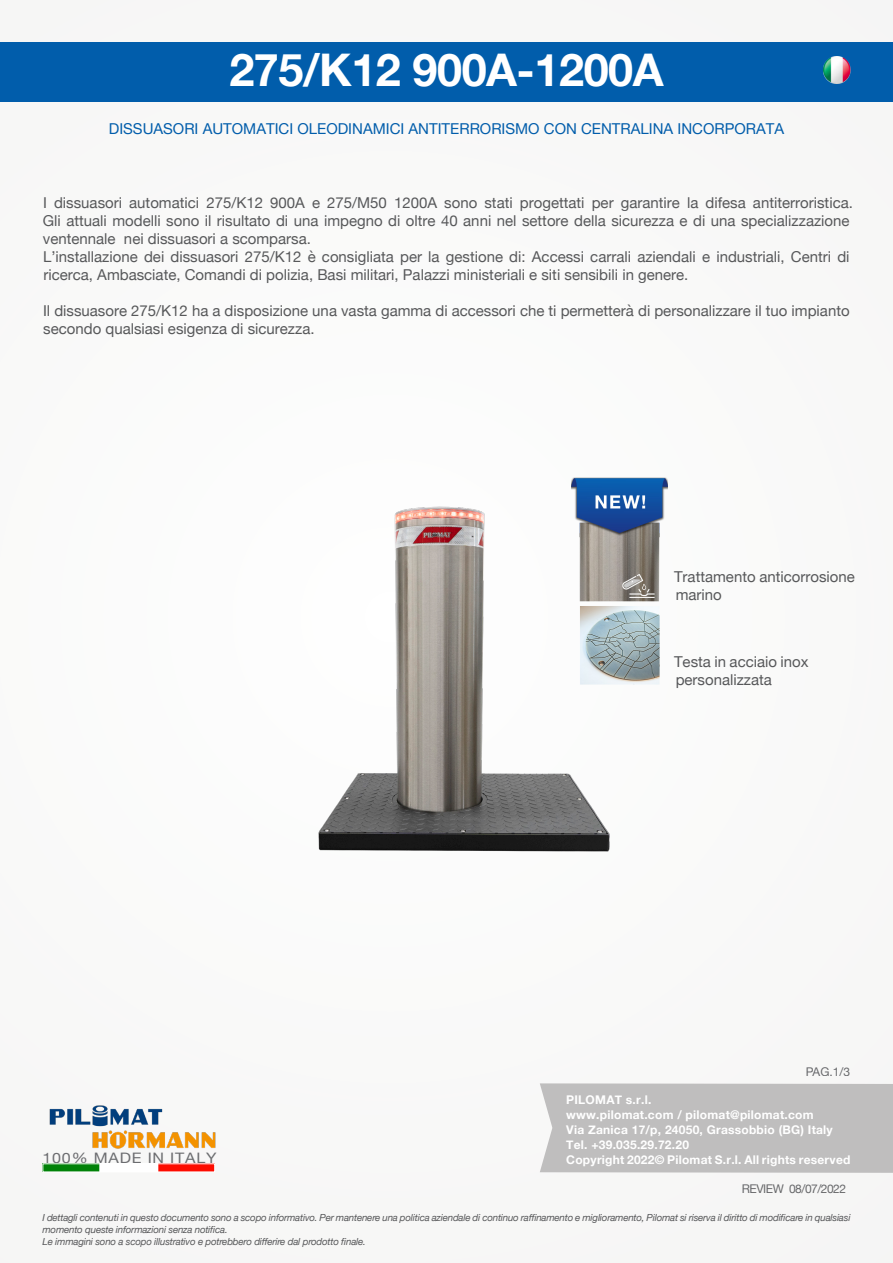
<style>
.page{position:relative;width:893px;height:1263px;background:#f9f9f8}
.page>*{position:absolute;margin:0;border:0;box-sizing:border-box;transform-origin:0 0}
.t1{font:700 45px "Helvetica Neue";letter-spacing:-.01em;color:#fff}
.t2{font:15px/18px "Helvetica Neue";color:#57585a}
.t3{font:15px "Helvetica Neue";color:#015dab}
.t4{font:14.4px "Helvetica Neue";letter-spacing:.05em;color:#6c6d70;scale:1.11 1}
.t5{font:700 12px/15px "Helvetica Neue";letter-spacing:.02em;color:#fff}
.t6{font:12px "Helvetica Neue";letter-spacing:-.04em;color:#6c6d70}
.t7{font:italic 9.75px/11.7px "Helvetica Neue";letter-spacing:-.02em;color:#57585a}
</style>
<div class="page">
<div style="left:540px;top:1083px;width:353px;height:90px;background:#bfbebe"></div>
<div style="left:0;top:43px;width:893px;height:59px;background:#015dab"></div>
<img style="left:45px;top:1165px;width:168px;height:5px">
<div style="left:43px;top:1163px;width:172px;height:9px;border:1px solid #fff"></div>
<img style="left:49px;top:1105px;width:167px;height:44px">
<img style="left:318px;top:477px;width:321px;height:375px">
<img style="left:571px;top:478px;width:97px;height:290px">
<img style="left:823px;top:57px;width:27px;height:27px">
<h1 class="t1" style="left:229px;top:35px;width:436px">275/K12 900A-1200A</h1>
<p class="t3" style="left:109px;top:118px;width:677px">DISSUASORI AUTOMATICI OLEODINAMICI ANTITERRORISMO CON CENTRALINA INCORPORATA</p>
<p class="t2" style="left:43px;top:195px;width:812px">I dissuasori automatici 275/K12 900A e 275/M50 1200A sono stati progettati per garantire la difesa antiterroristica.<br>Gli attuali modelli sono il risultato di una impegno di oltre 40 anni nel settore della sicurezza e di una specializzazione ventennale nei dissuasori a scomparsa.</p>
<p class="t2" style="left:43px;top:249px;width:808px">L’installazione dei dissuasori 275/K12 è consigliata per la gestione di: Accessi carrali aziendali e industriali, Centri di ricerca, Ambasciate, Comandi di polizia, Basi militari, Palazzi ministeriali e siti sensibili in genere.</p>
<p class="t2" style="left:43px;top:303px;width:808px">Il dissuasore 275/K12 ha a disposizione una vasta gamma di accessori che ti permetterà di personalizzare il tuo impianto secondo qualsiasi esigenza di sicurezza.</p>
<p class="t2" style="left:674px;top:568px;width:182px">Trattamento anticorrosione marino</p>
<p class="t2" style="left:674px;top:653px;width:136px">Testa in acciaio inox personalizzata</p>
<p class="t4" style="left:43px;top:1147px;width:158px">100% MADE IN ITALY</p>
<p class="t6" style="left:806px;top:1063px;width:46px">PAG.1/3</p>
<p class="t5" style="left:566px;top:1093px;width:286px">PILOMAT s.r.l.<br>www.pilomat.com / pilomat@pilomat.com<br>Via Zanica 17/p, 24050, Grassobbio (BG) Italy Tel. +39.035.29.72.20<br>Copyright 2022© Pilomat S.r.l. All rights reserved</p>
<p class="t6" style="left:742px;top:1180px;width:106px">REVIEW 08/07/2022</p>
<p class="t7" style="left:43px;top:1212px;width:809px">I dettagli contenuti in questo documento sono a scopo informativo. Per mantenere una politica aziendale di continuo raffinamento e miglioramento, Pilomat si riserva il diritto di modificare in qualsiasi momento queste informazioni senza notifica.<br>Le immagini sono a scopo illustrativo e potrebbero differire dal prodotto finale.</p>
</div>
